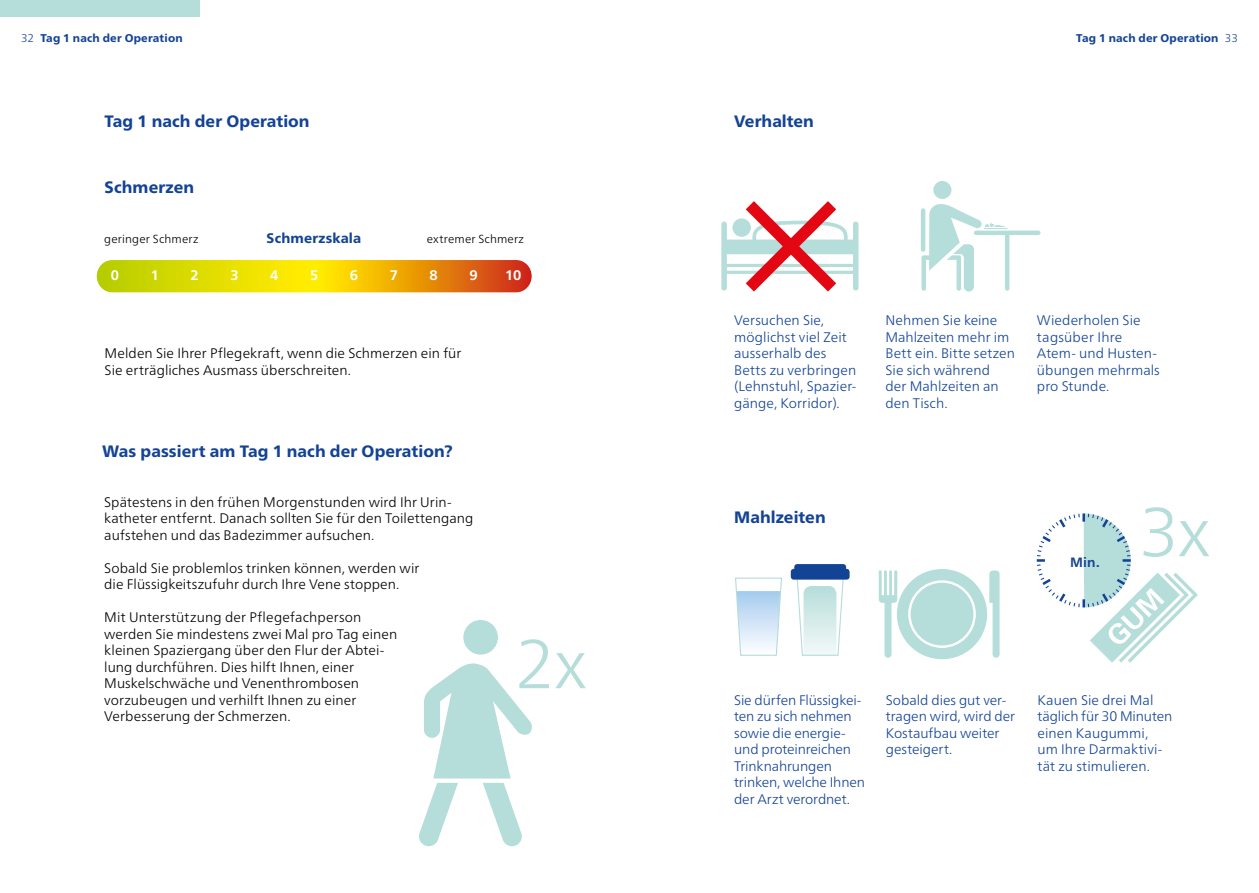
<style>
.page{position:relative;width:1259px;height:893px;background:#fff}
.page>*{position:absolute;margin:0;border:0;box-sizing:border-box;transform-origin:0 0}
.t1{font:300 69px "Frutiger Neue W01";color:#b5ddda}
.t2{font:800 16.5px "Frutiger Neue W01";letter-spacing:.005em;color:#134395}
.t3{font:300 13.8px/16.5px "Frutiger Neue W01";letter-spacing:.005em;color:#000}
.t4{font:300 13.8px/16.5px "Frutiger Neue W01";letter-spacing:.005em;color:#134395}
.t5{font:700 13.8px "Frutiger Neue W01";color:#fff}
.t6{font:800 13.8px "Frutiger Neue W01";letter-spacing:.01em;color:#134395}
.t7{font:700 13.5px "Frutiger Neue W01";color:#134395}
.t8{font:300 11.7px "Frutiger Neue W01";letter-spacing:.015em;color:#000}
.t9{font:800 11.25px "Frutiger Neue W01";letter-spacing:.02em;color:#134395}
.t10{font:300 11.25px "Frutiger Neue W01";color:#134395}
</style>
<div class="page">
<div style="left:0;top:0;width:200px;height:17px;background:#b5ddda"></div>
<svg style="left:878px;top:569px;width:121px;height:90px"></svg>
<svg style="left:796px;top:580px;width:48px;height:76px"></svg>
<div style="left:794px;top:564px;width:52px;height:10px;background:#134395;border-radius:3px"></div>
<div style="left:791px;top:569px;width:58px;height:11px;background:#134395;border-radius:3px"></div>
<svg style="left:735px;top:577px;width:47px;height:79px"></svg>
<svg style="left:419px;top:620px;width:113px;height:226px"></svg>
<svg style="left:97px;top:260px;width:434px;height:32px;background:#e3b707"></svg>
<svg style="left:721px;top:201px;width:137px;height:91px"></svg>
<svg style="left:1036px;top:513px;width:162px;height:150px"></svg>
<div style="left:921px;top:255px;width:40px;height:36px;border:4px solid #b5ddda"></div>
<hr style="left:921px;top:211px;width:4px;height:39px;background:#b5ddda">
<hr style="left:976px;top:231px;width:62px;height:4px;background:#b5ddda">
<svg style="left:929px;top:204px;width:81px;height:88px"></svg>
<div style="left:933px;top:181px;width:18px;height:18px;background:#b5ddda;border-radius:50%"></div>
<p class="t9" style="left:40px;top:31px;width:144px">Tag 1 nach der Operation</p>
<p class="t9" style="left:1076px;top:31px;width:144px">Tag 1 nach der Operation</p>
<p class="t10" style="left:21px;top:31px;width:14px">32</p>
<p class="t10" style="left:1225px;top:31px;width:14px">33</p>
<p class="t2" style="left:105px;top:112px;width:206px">Tag 1 nach der Operation</p>
<p class="t2" style="left:105px;top:178px;width:91px">Schmerzen</p>
<p class="t8" style="left:104px;top:232px;width:96px">geringer Schmerz</p>
<p class="t6" style="left:267px;top:230px;width:96px">Schmerzskala</p>
<p class="t8" style="left:427px;top:232px;width:99px">extremer Schmerz</p>
<p class="t5" style="left:111px;top:267px;width:10px">0</p>
<p class="t5" style="left:151px;top:267px;width:10px">1</p>
<p class="t5" style="left:191px;top:267px;width:10px">2</p>
<p class="t5" style="left:230px;top:267px;width:10px">3</p>
<p class="t5" style="left:270px;top:267px;width:10px">4</p>
<p class="t5" style="left:310px;top:267px;width:10px">5</p>
<p class="t5" style="left:350px;top:267px;width:10px">6</p>
<p class="t5" style="left:390px;top:267px;width:10px">7</p>
<p class="t5" style="left:429px;top:267px;width:10px">8</p>
<p class="t5" style="left:469px;top:267px;width:10px">9</p>
<p class="t5" style="left:505px;top:267px;width:18px">10</p>
<p class="t3" style="left:105px;top:345px;width:358px">Melden Sie Ihrer Pflegekraft, wenn die Schmerzen ein für<br>Sie erträgliches Ausmass überschreiten.</p>
<p class="t2" style="left:102px;top:442px;width:352px">Was passiert am Tag 1 nach der Operation?</p>
<p class="t3" style="left:104px;top:494px;width:371px">Spätestens in den frühen Morgenstunden wird Ihr Urin&shy;katheter entfernt. Danach sollten Sie für den Toilettengang aufstehen und das Badezimmer aufsuchen.</p>
<p class="t3" style="left:104px;top:560px;width:317px">Sobald Sie problemlos trinken können, werden wir die Flüssigkeitszufuhr durch Ihre Vene stoppen.</p>
<p class="t3" style="left:104px;top:609px;width:294px">Mit Unterstützung der Pflegefachperson werden Sie mindestens zwei Mal pro Tag einen kleinen Spaziergang über den Flur der Abtei&shy;lung durchführen. Dies hilft Ihnen, einer Muskelschwäche und Venenthrombosen vorzubeugen und verhilft Ihnen zu einer Verbesserung der Schmerzen.</p>
<h1 class="t1" style="left:514px;top:623px;width:74px">2x</h1>
<p class="t2" style="left:734px;top:112px;width:81px">Verhalten</p>
<p class="t4" style="left:734px;top:312px;width:124px">Versuchen Sie, möglichst viel Zeit ausserhalb des<br>Betts zu verbringen (Lehnstuhl, Spazier&shy;gänge, Korridor).</p>
<p class="t4" style="left:885px;top:312px;width:131px">Nehmen Sie keine<br>Mahlzeiten mehr im<br>Bett ein. Bitte setzen<br>Sie sich während<br>der Mahlzeiten an den Tisch.</p>
<p class="t4" style="left:1037px;top:312px;width:124px">Wiederholen Sie tagsüber Ihre<br>Atem- und Husten&shy;übungen mehrmals pro Stunde.</p>
<p class="t2" style="left:734px;top:508px;width:93px">Mahlzeiten</p>
<p class="t7" style="left:1070px;top:554px;width:31px">Min.</p>
<h1 class="t1" style="left:1139px;top:491px;width:73px">3x</h1>
<p class="t4" style="left:734px;top:692px;width:132px">Sie dürfen Flüssigkei&shy;ten zu sich nehmen sowie die energie&shy;und proteinreichen<br>Trinknahrungen trinken, welche Ihnen der Arzt verordnet.</p>
<p class="t4" style="left:886px;top:692px;width:131px">Sobald dies gut ver&shy;tragen wird, wird der<br>Kostaufbau weiter gesteigert.</p>
<p class="t4" style="left:1037px;top:692px;width:136px">Kauen Sie drei Mal täglich für 30 Minuten einen Kaugummi,<br>um Ihre Darmaktivi&shy;tät zu stimulieren.</p>
</div>
